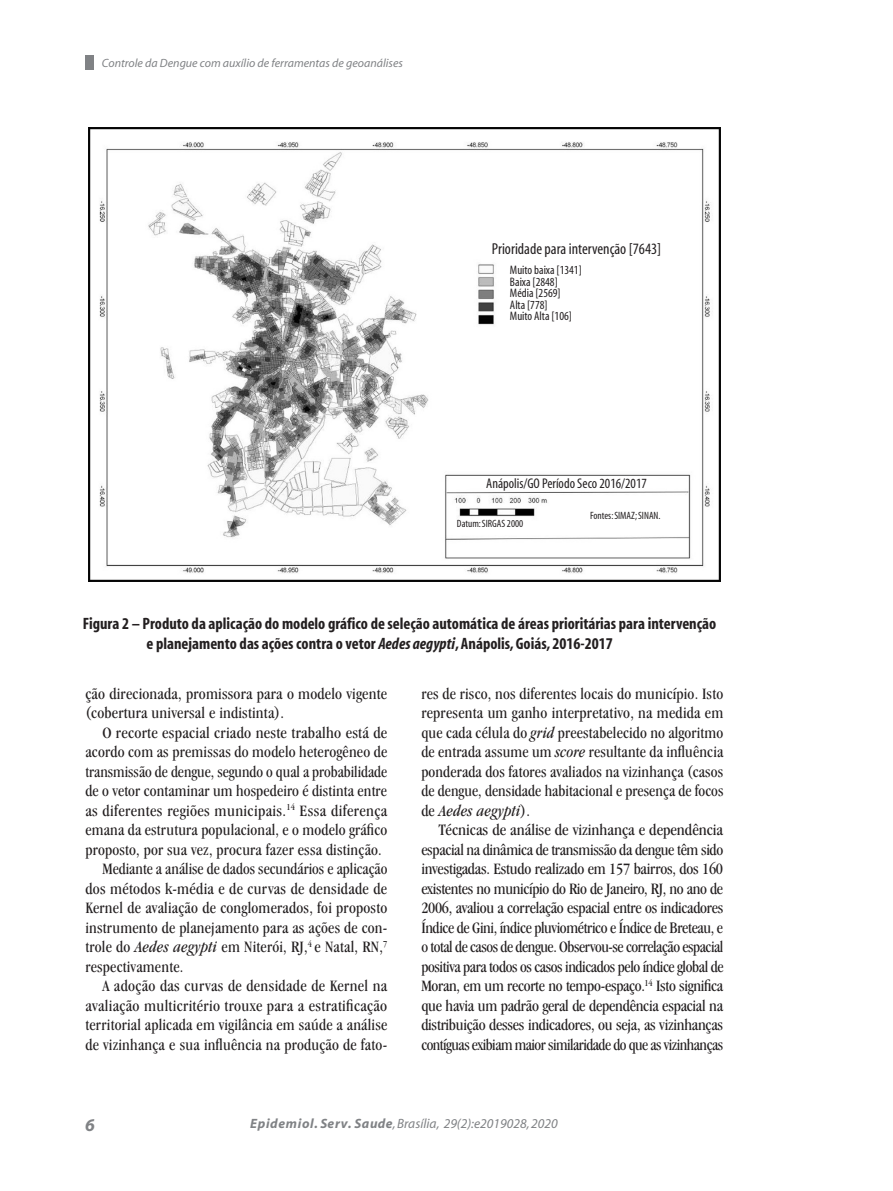
<style>
.page{position:relative;width:893px;height:1191px;background:#fff}
.page>*{position:absolute;margin:0;border:0;box-sizing:border-box;transform-origin:0 0}
.t1{font:italic 700 18px "Myriad";color:#808285}
.t2{font:condensed 16.5px/19.5px "Garamond IT Cby BT";letter-spacing:.01em;color:#231f20}
.t3{font:condensed 16.5px/19.5px "Garamond IT Cby BT";letter-spacing:.01em;color:#231f20;text-align:justify;scale:1.04 1}
.t4{font:700 condensed 16.5px/19.5px "Myriad";color:#231f20}
.t5{font:condensed 15.9px "Myriad";color:#231f20}
.t6{font:condensed 14.1px "Myriad";color:#231f20}
.t7{font:italic 13.5px "Myriad";color:#808285}
.t8{font:condensed 12.3px/11.6px "Myriad";color:#231f20}
.t9{font:italic 12px "Myriad";color:#808285}
.t10{font:condensed 10.65px "Myriad";color:#231f20}
.s1{font-style:italic}
.s2{font-weight:700}
</style>
<div class="page">
<div style="left:85px;top:55px;width:9px;height:15px;background:#808285"></div>
<img style="left:88px;top:128px;width:633px;height:453px">
<p class="t9" style="left:102px;top:57px;width:303px">Controle da Dengue com auxílio de ferramentas de geoanálises</p>
<p class="t5" style="left:492px;top:241px;width:171px">Prioridade para intervenção [7643]</p>
<p class="t8" style="left:510px;top:265px;width:73px">Muito baixa [1341]<br>Baixa [2848]<br>Média [2569]<br>Alta [778]<br>Muito Alta [106]</p>
<p class="t6" style="left:486px;top:476px;width:162px">Anápolis/GO Período Seco 2016/2017</p>
<p class="t10" style="left:457px;top:518px;width:68px">Datum: SIRGAS 2000</p>
<p class="t10" style="left:590px;top:510px;width:72px">Fontes: SIMAZ; SINAN.</p>
<p class="t4" style="left:146px;top:615px;width:571px;text-indent:-64px">Figura 2 – Produto da aplicação do modelo gráfico de seleção automática de áreas prioritárias para intervenção e planejamento das ações contra o vetor <span class="s1">Aedes aegypti</span>, Anápolis, Goiás, 2016-2017</p>
<p class="t2" style="left:85px;top:683px;width:303px">ção direcionada, promissora para o modelo vigente (cobertura universal e indistinta).</p>
<p class="t2" style="left:102px;top:722px;width:286px">O recorte espacial criado neste trabalho está de</p>
<p class="t2" style="left:85px;top:742px;width:303px">acordo com as premissas do modelo heterogêneo de</p>
<p class="t2" style="left:85px;top:761px;width:303px">transmissão de dengue, segundo o qual a probabilidade</p>
<p class="t2" style="left:85px;top:781px;width:303px">de o vetor contaminar um hospedeiro é distinta entre</p>
<p class="t2" style="left:85px;top:800px;width:303px">as diferentes regiões municipais.<sup>14</sup> Essa diferença</p>
<p class="t2" style="left:85px;top:820px;width:303px">emana da estrutura populacional, e o modelo gráfico</p>
<p class="t2" style="left:85px;top:839px;width:298px">proposto, por sua vez, procura fazer essa distinção.</p>
<p class="t2" style="left:102px;top:859px;width:287px">Mediante a análise de dados secundários e aplicação</p>
<p class="t2" style="left:85px;top:878px;width:303px">dos métodos k-média e de curvas de densidade de</p>
<p class="t2" style="left:85px;top:898px;width:303px">Kernel de avaliação de conglomerados, foi proposto</p>
<p class="t2" style="left:85px;top:917px;width:303px">instrumento de planejamento para as ações de con-</p>
<p class="t2" style="left:85px;top:937px;width:303px">trole do <span class="s1">Aedes aegypti</span> em Niterói, RJ,<sup>4</sup> e Natal, RN,<sup>7</sup></p>
<p class="t2" style="left:85px;top:956px;width:99px">respectivamente.</p>
<p class="t2" style="left:102px;top:976px;width:286px">A adoção das curvas de densidade de Kernel na</p>
<p class="t2" style="left:85px;top:995px;width:303px">avaliação multicritério trouxe para a estratificação</p>
<p class="t2" style="left:85px;top:1015px;width:303px">territorial aplicada em vigilância em saúde a análise</p>
<p class="t2" style="left:85px;top:1034px;width:303px">de vizinhança e sua influência na produção de fato-</p>
<p class="t2" style="left:421px;top:683px;width:304px;text-align:justify">res de risco, nos diferentes locais do município. Isto representa um ganho interpretativo, na medida em que cada célula do <span class="s1">grid</span> preestabelecido no algoritmo de entrada assume um <span class="s1">score</span> resultante da influência ponderada dos fatores avaliados na vizinhança (casos de dengue, densidade habitacional e presença de focos de <span class="s1">Aedes aegypti</span>).</p>
<p class="t3" style="left:421px;top:820px;width:292px;text-indent:17px">Técnicas de análise de vizinhança e dependência espacial na dinâmica de transmissão da dengue têm sido investigadas. Estudo realizado em 157 bairros, dos 160 existentes no município do Rio de Janeiro, RJ, no ano de 2006, avaliou a correlação espacial entre os indicadores Índice de Gini, índice pluviométrico e Índice de Breteau, e o total de casos de dengue. Observou-se correlação espacial positiva para todos os casos indicados pelo índice global de Moran, em um recorte no tempo-espaço.<sup>14</sup> Isto significa que havia um padrão geral de dependência espacial na distribuição desses indicadores, ou seja, as vizinhanças contíguas exibiam maior similaridade do que as vizinhanças</p>
<p class="t1" style="left:85px;top:1116px;width:11px">6</p>
<p class="t7" style="left:250px;top:1117px;width:309px"><span class="s2">Epidemiol. Serv. Saude</span>, Brasília, 29(2):e2019028, 2020</p>
</div>
